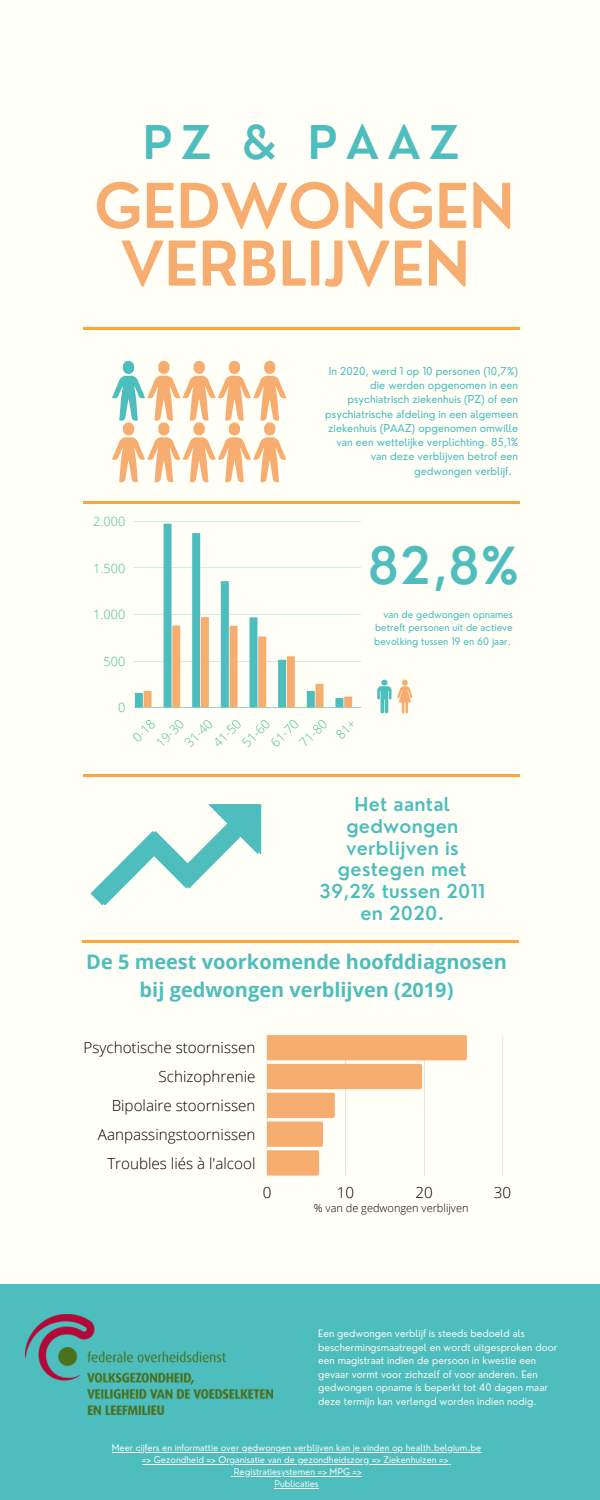
<style>
.page{position:relative;width:600px;height:1500px;background:#fffff7}
.page>*{position:absolute;margin:0;border:0;box-sizing:border-box;transform-origin:0 0}
.t1{font:600 60.1px/57.8px "Nourd";color:#f7ad70;text-align:center}
.t2{font:600 49.9px "Nourd";color:#4dbdbe}
.t3{font:600 45.4px "Nourd";letter-spacing:.19em;color:#4dbdbe}
.t4{font:700 20px/27.8px "Open Sans";color:#4dbdbe;text-align:center}
.t5{font:600 18.7px/21.8px "Nourd";letter-spacing:.015em;color:#4dbdbe;text-align:center}
.t6{font:300 15.2px/28.8px "Open Sans";color:#000;text-align:right}
.t7{font:300 12.7px "Open Sans";color:#46bd8f}
.t8{font:300 11px "Open Sans";color:#000}
.t9{font:10.7px "Nourd";color:#4dbdbe}
.t10{font:10.1px/13.5px "Nourd";color:#f5f5ef}
.t11{font:9.9px/13.5px "Nourd";color:#4dbdbe;text-align:justify}
.t12{font:9.1px/12px "Nourd";color:#f5f5ef;text-align:center}
</style>
<div class="page">
<hr style="left:84px;top:327px;width:436px;height:2px;background:#ffa53b">
<div style="left:0;top:1284px;width:600px;height:216px;background:#4dbdbe"></div>
<svg style="left:112px;top:361px;width:174px;height:121px"></svg>
<hr style="left:84px;top:774px;width:436px;height:2px;background:#ffa53b">
<hr style="left:82px;top:941px;width:436px;height:2px;background:#ffa53b">
<hr style="left:135px;top:521px;width:226px;height:1px;background:#46bd8f">
<hr style="left:135px;top:568px;width:226px;height:1px;background:#46bd8f">
<hr style="left:135px;top:614px;width:226px;height:1px;background:#46bd8f">
<hr style="left:135px;top:661px;width:226px;height:1px;background:#46bd8f">
<hr style="left:135px;top:707px;width:226px;height:1px;background:#46bd8f">
<svg style="left:135px;top:691px;width:17px;height:16px"></svg>
<svg style="left:164px;top:524px;width:16px;height:183px"></svg>
<svg style="left:192px;top:533px;width:17px;height:174px"></svg>
<svg style="left:221px;top:581px;width:17px;height:126px"></svg>
<svg style="left:249px;top:617px;width:17px;height:90px;background:#a8c2ab"></svg>
<svg style="left:278px;top:656px;width:17px;height:51px"></svg>
<svg style="left:307px;top:684px;width:16px;height:23px"></svg>
<svg style="left:335px;top:697px;width:17px;height:10px"></svg>
<hr style="left:503px;top:1035px;width:1px;height:141px;background:#000">
<svg style="left:267px;top:1035px;width:200px;height:141px"></svg>
<svg style="left:377px;top:680px;width:35px;height:33px"></svg>
<svg style="left:90px;top:804px;width:171px;height:101px"></svg>
<img style="left:26px;top:1314px;width:247px;height:101px">
<hr style="left:112px;top:1452px;width:369px;height:1px;background:#f5f5ef">
<hr style="left:142px;top:1464px;width:307px;height:1px;background:#f5f5ef">
<hr style="left:234px;top:1476px;width:128px;height:1px;background:#f5f5ef">
<hr style="left:274px;top:1488px;width:45px;height:1px;background:#f5f5ef">
<hr style="left:84px;top:502px;width:436px;height:2px;background:#ffa53b">
<h3 class="t3" style="left:143px;top:114px;width:318px">PZ &amp; PAAZ</h3>
<h1 class="t1" style="left:94px;top:176px;width:422px">GEDWONGEN<br>VERBLIJVEN</h1>
<p class="t7" style="left:93px;top:513px;width:34px">2.000</p>
<p class="t7" style="left:93px;top:559px;width:34px">1.500</p>
<p class="t7" style="left:93px;top:606px;width:34px">1.000</p>
<p class="t7" style="left:104px;top:652px;width:23px">500</p>
<p class="t7" style="left:118px;top:699px;width:9px">0</p>
<p class="t9" style="left:329px;top:364px;width:191px">In 2020, werd 1 op 10 personen (10,7%)</p>
<p class="t9" style="left:370px;top:379px;width:149px">die werden opgenomen in een</p>
<p class="t9" style="left:348px;top:393px;width:172px">psychiatrisch ziekenhuis (PZ) of een</p>
<p class="t9" style="left:325px;top:407px;width:194px">psychiatrische afdeling in een algemeen</p>
<p class="t9" style="left:328px;top:421px;width:191px">ziekenhuis (PAAZ) opgenomen omwille</p>
<p class="t9" style="left:336px;top:436px;width:183px">van een wettelijke verplichting. 85,1%</p>
<p class="t9" style="left:371px;top:450px;width:149px">van deze verblijven betrof een</p>
<p class="t9" style="left:414px;top:464px;width:99px">gedwongen verblijf.</p>
<h2 class="t2" style="left:368px;top:534px;width:153px">82,8%</h2>
<p class="t11" style="left:374px;top:607px;width:140px;text-indent:9px">van de gedwongen opnames betreft personen uit de actieve bevolking tussen 19 en 60 jaar.</p>
<p class="t7" style="left:128px;top:733px;width:27px;rotate:-45deg">0-18</p>
<p class="t7" style="left:152px;top:738px;width:35px;rotate:-45deg">19-30</p>
<p class="t7" style="left:181px;top:738px;width:35px;rotate:-45deg">31-40</p>
<p class="t7" style="left:209px;top:738px;width:35px;rotate:-45deg">41-50</p>
<p class="t7" style="left:238px;top:738px;width:35px;rotate:-45deg">51-60</p>
<p class="t7" style="left:267px;top:738px;width:35px;rotate:-45deg">61-70</p>
<p class="t7" style="left:295px;top:738px;width:35px;rotate:-45deg">71-80</p>
<h3 class="t5" style="left:320px;top:793px;width:167px">Het aantal gedwongen verblijven is gestegen met<br>39,2% tussen 2011 en 2020.</h3>
<h3 class="t4" style="left:86px;top:948px;width:422px">De 5 meest voorkomende hoofddiagnosen bij gedwongen verblijven (2019)</h3>
<h3 class="t6" style="left:84px;top:1033px;width:173px">Psychotische stoornissen<br>Schizophrenie<br>Bipolaire stoornissen<br>Aanpassingstoornissen<br>Troubles liés à l'alcool</h3>
<h3 class="t6" style="left:263px;top:1178px;width:10px">0</h3>
<h3 class="t6" style="left:337px;top:1178px;width:19px">10</h3>
<h3 class="t6" style="left:415px;top:1178px;width:19px">20</h3>
<h3 class="t6" style="left:494px;top:1178px;width:19px">30</h3>
<p class="t8" style="left:314px;top:1201px;width:156px">% van de gedwongen verblijven</p>
<p class="t10" style="left:318px;top:1327px;width:241px">Een gedwongen verblijf is steeds bedoeld als beschermingsmaatregel en wordt uitgesproken door een magistraat indien de persoon in kwestie een gevaar vormt voor zichzelf of voor anderen. Een gedwongen opname is beperkt tot 40 dagen maar deze termijn kan verlengd worden indien nodig.</p>
<p class="t12" style="left:112px;top:1442px;width:371px">Meer cijfers en informattie over gedwongen verblijven kan je vinden op health.belgium.be =&gt; Gezondheid =&gt; Organisatie van de gezondheidszorg =&gt; Ziekenhuizen =&gt; Registratiesystemen =&gt; MPG =&gt;<br>Publicaties</p>
</div>
